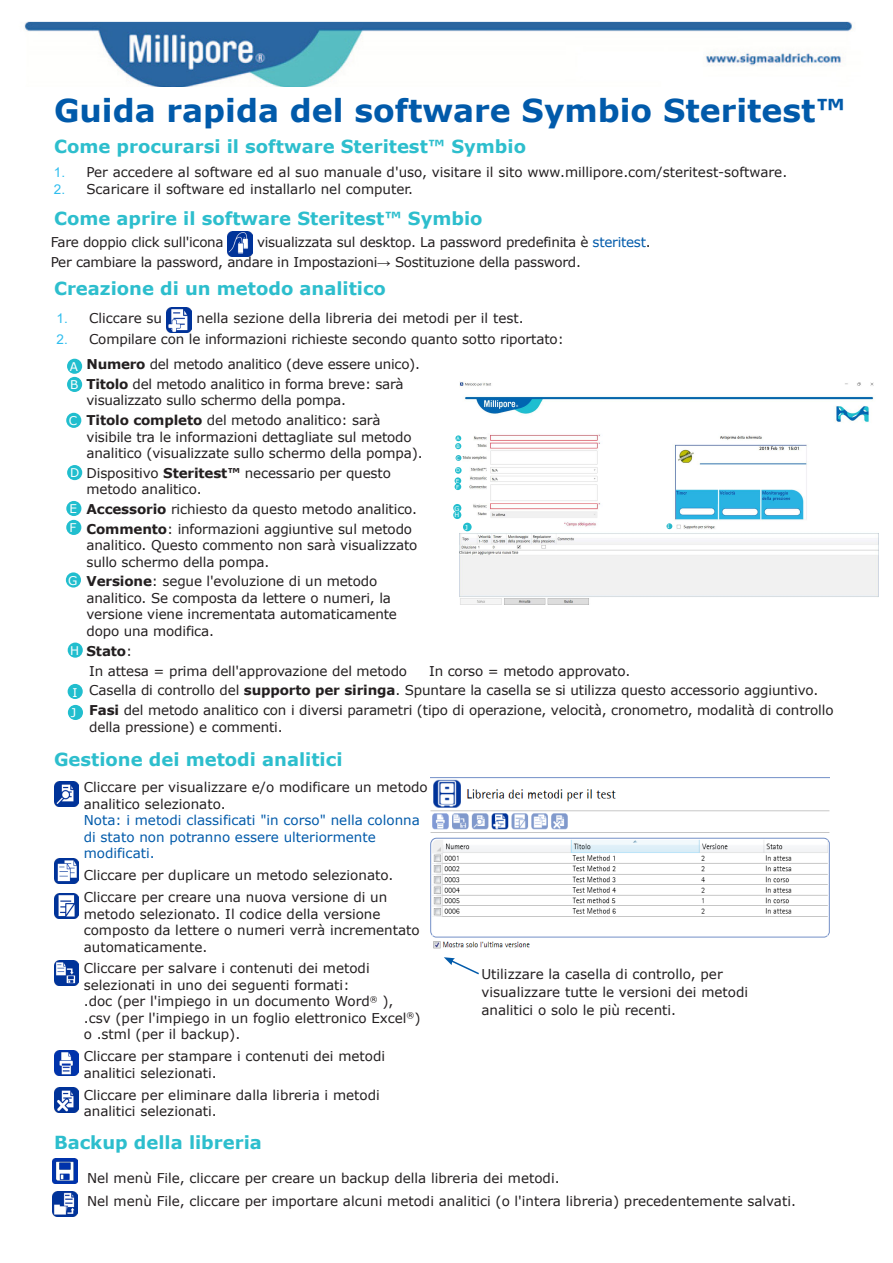
<style>
.page{position:relative;width:893px;height:1263px;background:#fff}
.page>*{position:absolute;margin:0;border:0;box-sizing:border-box;transform-origin:0 0}
.A-Head{font:700 31.5px "Verdana";color:#015aaa}
.C-Head{font:700 18px "Verdana";color:#2dbecd}
.text_no_indent{font:13.5px/16.5px "Verdana";color:#231f20}
.Text_indent_1{font:13.5px/16.5px "Verdana";letter-spacing:-.01em;color:#231f20}
.text_no_indent-2{font:13.5px/16.5px "Verdana";color:#015aaa}
.text_no_indent-3{font:13.5px/19.5px "Verdana";letter-spacing:-.02em;color:#231f20}
.Text_indent_1-2{font:700 13.5px "Verdana";letter-spacing:-.01em;color:#231f20}
.A-Head-2{font:12px "Verdana";color:#fff}
.t1{font:6.9px "Verdana";color:#fff}
.t2{font:6.45px/6.9px "Verdana";color:#fff}
.t3{font:5.25px/10.4px "Verdana";color:#fff}
.t4{font:4.8px "Verdana";color:#fff}
.t5{font:4.65px "Verdana";color:#fff}
.s1{font-family:"Arial";color:#2ebdee}
.s2{color:#015aaa}
.s3{font-family:"Arial"}
.s4{font-weight:700}
.s5{font-weight:400}
.s6{color:#231f20}
</style>
<div class="page">
<img style="left:228px;top:231px;width:25px;height:25px">
<img style="left:167px;top:307px;width:25px;height:25px">
<img style="left:430px;top:777px;width:399px;height:172px">
<svg style="left:444px;top:957px;width:35px;height:18px"></svg>
<div style="left:67px;top:359px;width:15px;height:15px;background:#21bece;border-radius:50%"></div>
<div style="left:67px;top:377px;width:15px;height:15px;background:#21bece;border-radius:50%"></div>
<div style="left:66px;top:413px;width:15px;height:15px;background:#21bece;border-radius:50%"></div>
<div style="left:67px;top:465px;width:15px;height:15px;background:#21bece;border-radius:50%"></div>
<div style="left:66px;top:501px;width:15px;height:15px;background:#21bece;border-radius:50%"></div>
<div style="left:66px;top:520px;width:15px;height:15px;background:#21bece;border-radius:50%"></div>
<div style="left:66px;top:572px;width:15px;height:15px;background:#21bece;border-radius:50%"></div>
<div style="left:68px;top:642px;width:15px;height:16px;background:#21bece;border-radius:50%"></div>
<div style="left:68px;top:684px;width:15px;height:15px;background:#21bece;border-radius:50%"></div>
<div style="left:68px;top:705px;width:15px;height:15px;background:#21bece;border-radius:50%"></div>
<img style="left:54px;top:781px;width:25px;height:25px">
<img style="left:54px;top:859px;width:25px;height:25px">
<img style="left:54px;top:893px;width:25px;height:25px">
<img style="left:54px;top:1050px;width:25px;height:25px">
<img style="left:54px;top:1087px;width:25px;height:25px">
<img style="left:54px;top:961px;width:25px;height:24px">
<img style="left:53px;top:1159px;width:25px;height:25px">
<img style="left:53px;top:1192px;width:25px;height:25px">
<img style="left:24px;top:21px;width:828px;height:65px">
<img style="left:460px;top:381px;width:418px;height:224px">
<svg style="left:455px;top:435px;width:6px;height:14px"></svg>
<svg style="left:456px;top:455px;width:5px;height:6px"></svg>
<div style="left:455px;top:467px;width:7px;height:7px;background:#21bece;border-radius:50%"></div>
<div style="left:455px;top:477px;width:6px;height:7px;background:#21bece;border-radius:50%"></div>
<div style="left:455px;top:483px;width:6px;height:7px;background:#21bece;border-radius:50%"></div>
<div style="left:453px;top:504px;width:8px;height:8px;background:#21bece;border-radius:50%"></div>
<div style="left:453px;top:511px;width:8px;height:8px;background:#21bece;border-radius:50%"></div>
<div style="left:463px;top:523px;width:9px;height:8px;background:#21bece;border-radius:50%"></div>
<svg style="left:666px;top:523px;width:6px;height:6px"></svg>
<p class="A-Head" style="left:54px;top:88px;width:793px">Guida rapida del software Symbio Steritest™</p>
<p class="text_no_indent" style="left:54px;top:163px;width:735px"><span class="s1">1.</span> Per accedere al software ed al suo manuale d'uso, visitare il sito www.millipore.com/steritest-software.</p>
<p class="text_no_indent" style="left:54px;top:180px;width:361px"><span class="s1">2.</span> Scaricare il software ed installarlo nel computer.</p>
<p class="C-Head" style="left:54px;top:134px;width:473px">Come procurarsi il software Steritest™ Symbio</p>
<p class="C-Head" style="left:54px;top:206px;width:430px">Come aprire il software Steritest™ Symbio</p>
<p class="text_no_indent-3" style="left:51px;top:233px;width:601px;text-indent:206px">visualizzata sul desktop. La password predefinita è <span class="s2">steritest</span>.<br>Per cambiare la password, andare in Impostazioni<span class="s3">→</span> Sostituzione della password.</p>
<p class="text_no_indent-3" style="left:51px;top:233px;width:174px">Fare doppio click sull'icona</p>
<p class="C-Head" style="left:54px;top:275px;width:333px">Creazione di un metodo analitico</p>
<p class="text_no_indent" style="left:57px;top:310px;width:107px"><span class="s1">1.</span> Cliccare su</p>
<p class="text_no_indent" style="left:197px;top:310px;width:329px">nella sezione della libreria dei metodi per il test.</p>
<p class="text_no_indent" style="left:57px;top:331px;width:509px"><span class="s1">2.</span> Compilare con le informazioni richieste secondo quanto sotto riportato:</p>
<p class="A-Head-2" style="left:70px;top:358px;width:10px">A</p>
<p class="A-Head-2" style="left:70px;top:377px;width:10px">B</p>
<p class="A-Head-2" style="left:69px;top:412px;width:10px">C</p>
<p class="A-Head-2" style="left:70px;top:465px;width:11px">D</p>
<p class="A-Head-2" style="left:69px;top:501px;width:9px">E</p>
<p class="A-Head-2" style="left:70px;top:520px;width:8px">F</p>
<p class="A-Head-2" style="left:68px;top:572px;width:11px">G</p>
<p class="A-Head-2" style="left:70px;top:642px;width:11px">H</p>
<p class="A-Head-2" style="left:72px;top:684px;width:7px">I</p>
<p class="A-Head-2" style="left:71px;top:704px;width:7px">J</p>
<p class="Text_indent_1" style="left:87px;top:356px;width:335px"><span class="s4">Numero</span> del metodo analitico (deve essere unico).</p>
<p class="Text_indent_1" style="left:87px;top:375px;width:319px"><span class="s4">Titolo</span> del metodo analitico in forma breve: sarà visualizzato sullo schermo della pompa.</p>
<p class="Text_indent_1" style="left:87px;top:412px;width:338px"><span class="s4">Titolo completo</span> del metodo analitico: sarà visibile tra le informazioni dettagliate sul metodo analitico (visualizzate sullo schermo della pompa).</p>
<p class="Text_indent_1" style="left:87px;top:464px;width:306px">Dispositivo <span class="s4">Steritest™</span> necessario per questo metodo analitico.</p>
<p class="Text_indent_1" style="left:87px;top:501px;width:332px"><span class="s4">Accessorio</span> richiesto da questo metodo analitico.</p>
<p class="Text_indent_1" style="left:87px;top:520px;width:332px"><span class="s4">Commento</span>: informazioni aggiuntive sul metodo analitico. Questo commento non sarà visualizzato sullo schermo della pompa.</p>
<p class="Text_indent_1" style="left:87px;top:573px;width:312px"><span class="s4">Versione</span>: segue l'evoluzione di un metodo analitico. Se composta da lettere o numeri, la versione viene incrementata automaticamente dopo una modifica.</p>
<p class="Text_indent_1-2" style="left:87px;top:641px;width:47px">Stato<span class="s5">:</span></p>
<p class="t5" style="left:456px;top:435px;width:5px">A</p>
<p class="t4" style="left:456px;top:443px;width:5px">B</p>
<p class="t5" style="left:456px;top:455px;width:5px">C</p>
<p class="t3" style="left:456px;top:465px;width:6px">D<br>E</p>
<p class="t3" style="left:456px;top:482px;width:5px">F</p>
<p class="t2" style="left:454px;top:505px;width:7px">G<br>H</p>
<p class="t1" style="left:465px;top:522px;width:5px">J</p>
<p class="t5" style="left:667px;top:523px;width:3px">I</p>
<p class="Text_indent_1" style="left:89px;top:662px;width:319px">In attesa = prima dell'approvazione del metodo</p>
<p class="Text_indent_1" style="left:429px;top:662px;width:203px">In corso = metodo approvato.</p>
<p class="Text_indent_1" style="left:89px;top:682px;width:730px">Casella di controllo del <span class="s4">supporto per siringa</span>. Spuntare la casella se si utilizza questo accessorio aggiuntivo.</p>
<p class="Text_indent_1" style="left:89px;top:702px;width:746px"><span class="s4">Fasi</span> del metodo analitico con i diversi parametri (tipo di operazione, velocità, cronometro, modalità di controllo della pressione) e commenti.</p>
<p class="C-Head" style="left:54px;top:747px;width:290px">Gestione dei metodi analitici</p>
<p class="text_no_indent-2" style="left:84px;top:779px;width:346px"><span class="s6">Cliccare per visualizzare e/o modificare un metodo analitico selezionato.<br></span>Nota: i metodi classificati "in corso" nella colonna di stato non potranno essere ulteriormente modificati.</p>
<p class="text_no_indent" style="left:84px;top:867px;width:311px">Cliccare per duplicare un metodo selezionato.</p>
<p class="text_no_indent" style="left:84px;top:889px;width:337px">Cliccare per creare una nuova versione di un metodo selezionato. Il codice della versione composto da lettere o numeri verrà incrementato automaticamente.</p>
<p class="text_no_indent" style="left:84px;top:960px;width:338px">Cliccare per salvare i contenuti dei metodi selezionati in uno dei seguenti formati:<br>.doc (per l'impiego in un documento Word<sup>®</sup> ), .csv (per l'impiego in un foglio elettronico Excel<sup>®</sup>) o .stml (per il backup).</p>
<p class="text_no_indent" style="left:84px;top:1048px;width:303px">Cliccare per stampare i contenuti dei metodi analitici selezionati.</p>
<p class="text_no_indent" style="left:84px;top:1086px;width:298px">Cliccare per eliminare dalla libreria i metodi analitici selezionati.</p>
<p class="C-Head" style="left:54px;top:1130px;width:209px">Backup della libreria</p>
<p class="text_no_indent" style="left:481px;top:965px;width:268px;line-height:18px">Utilizzare la casella di controllo, per visualizzare tutte le versioni dei metodi analitici o solo le più recenti.</p>
<p class="text_no_indent" style="left:87px;top:1169px;width:474px">Nel menù File, cliccare per creare un backup della libreria dei metodi.</p>
<p class="text_no_indent" style="left:87px;top:1193px;width:710px">Nel menù File, cliccare per importare alcuni metodi analitici (o l'intera libreria) precedentemente salvati.</p>
</div>
